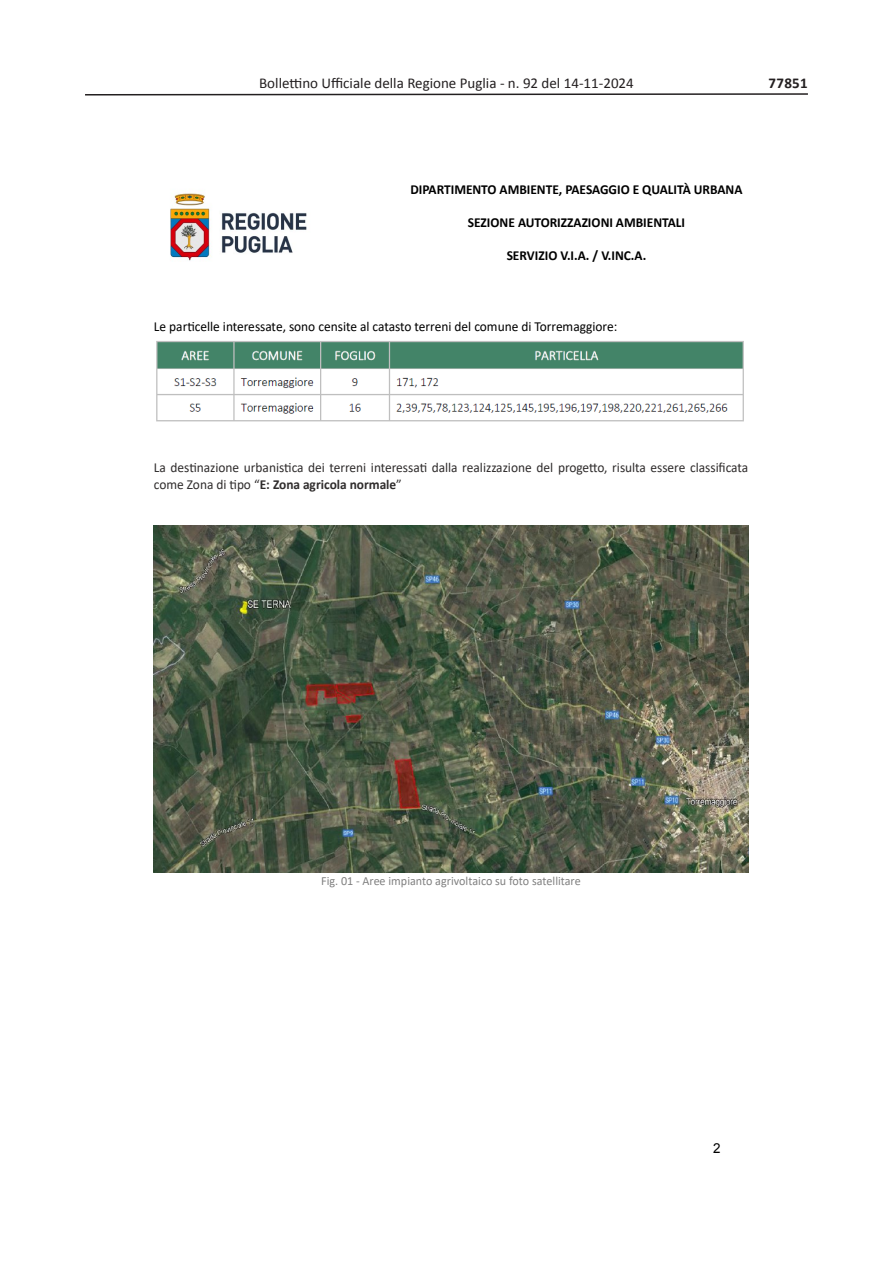
<style>
.page{position:relative;width:893px;height:1263px;background:#fff}
.page>*{position:absolute;margin:0;border:0;box-sizing:border-box;transform-origin:0 0}
.t1{font:15px "Calibri";color:#231f20}
.t2{font:700 15px "Calibri";letter-spacing:.015em;color:#231f20}
.t3{font:13.8px/16.8px "Calibri";color:#2f2c2c}
.t4{font:700 13.8px "Calibri";color:#000}
.t5{font:13.8px "Calibri";color:#000}
.t6{font:13.65px "Arial";color:#000}
.t7{font:12.45px "Calibri";color:#808080}
.s1{font-weight:700}
</style>
<div class="page">
<svg style="left:85px;top:93px;width:723px;height:3px"></svg>
<img style="left:170px;top:192px;width:137px;height:69px">
<img style="left:156px;top:341px;width:588px;height:81px">
<img style="left:154px;top:526px;width:594px;height:347px">
<p class="t1" style="left:259px;top:74px;width:376px">Bollettino Ufficiale della Regione Puglia - n. 92 del 14-11-2024</p>
<p class="t2" style="left:769px;top:72px;width:41px">77851</p>
<p class="t4" style="left:410px;top:180px;width:334px">DIPARTIMENTO AMBIENTE, PAESAGGIO E QUALITÀ URBANA</p>
<p class="t4" style="left:468px;top:213px;width:219px">SEZIONE AUTORIZZAZIONI AMBIENTALI</p>
<p class="t4" style="left:507px;top:246px;width:141px">SERVIZIO V.I.A. / V.INC.A.</p>
<p class="t5" style="left:154px;top:317px;width:465px">Le particelle interessate, sono censite al catasto terreni del comune di Torremaggiore:</p>
<p class="t3" style="left:154px;top:459px;width:596px">La destinazione urbanistica dei terreni interessati dalla realizzazione del progetto, risulta essere classificata come Zona di tipo “<span class="s1">E: Zona agricola normale</span>”</p>
<p class="t7" style="left:321px;top:872px;width:261px">Fig. 01 - Aree impianto agrivoltaico su foto satellitare</p>
<p class="t6" style="left:713px;top:1139px;width:9px">2</p>
</div>
